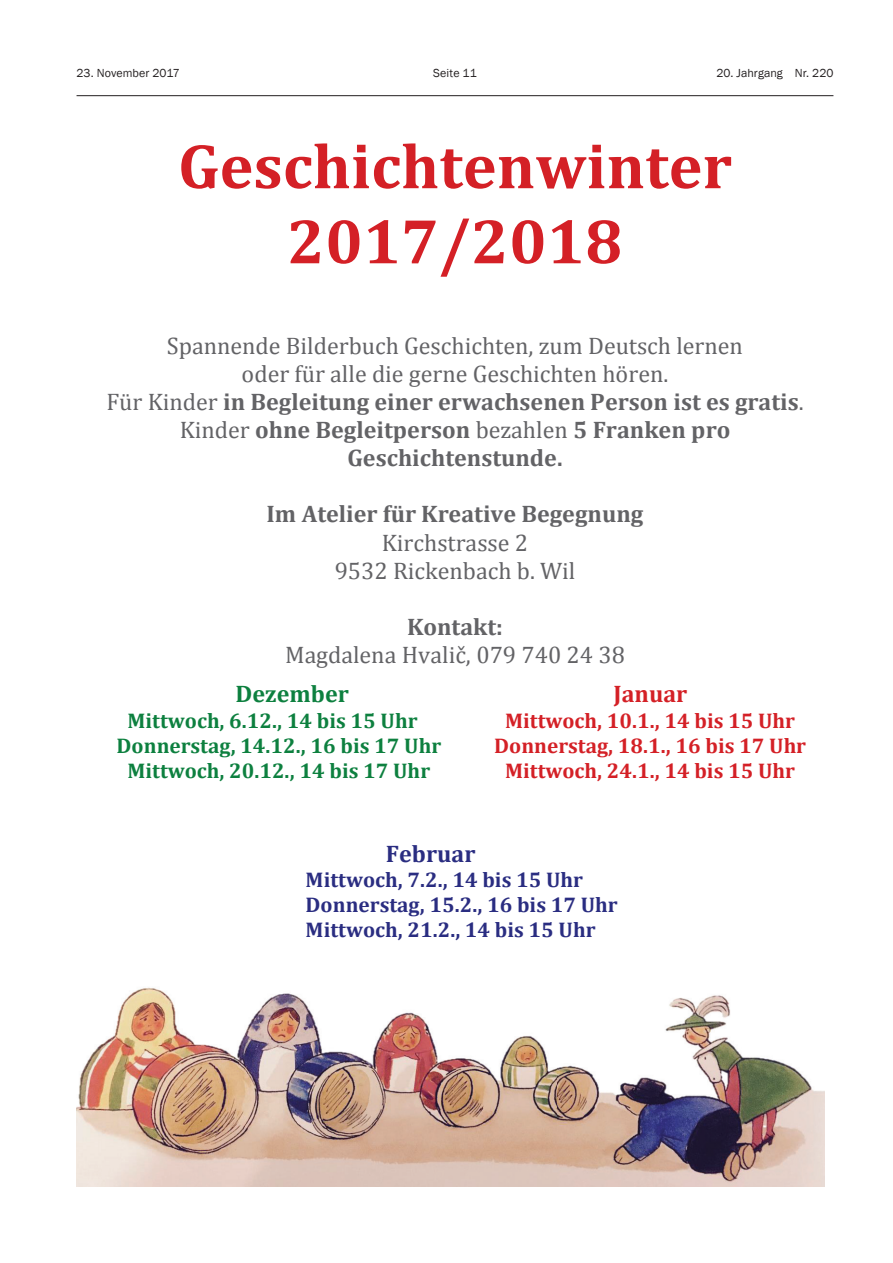
<style>
.page{position:relative;width:893px;height:1263px;background:#fff}
.page>*{position:absolute;margin:0;border:0;box-sizing:border-box;transform-origin:0 0}
.t1{font:700 64.05px/75px "Cambria";color:#d42026;text-align:center}
.t2{font:24px/28px "Cambria";color:#636366;text-align:center}
.t3{font:700 24px "Cambria";color:#636366}
.t4{font:700 24px "Cambria";color:#0d803f}
.t5{font:700 24px "Cambria";color:#2a2d81}
.t6{font:700 24px "Cambria";color:#d42026}
.t7{font:700 21.3px "Cambria";color:#0d803f}
.t8{font:700 21.3px "Cambria";color:#d42026}
.t9{font:700 21.3px/25px "Cambria";color:#2a2d81}
.t10{font:12px "Franklin Gothic";letter-spacing:.005em;color:#231f20}
.s1{font-weight:700}
</style>
<div class="page">
<hr style="left:77px;top:95px;width:756px;height:1px;background:#231f20">
<img style="left:77px;top:987px;width:748px;height:199px">
<p class="t10" style="left:77px;top:66px;width:105px">23. November 2017</p>
<p class="t10" style="left:433px;top:66px;width:45px">Seite 11</p>
<p class="t10" style="left:716px;top:66px;width:119px">20. Jahrgang Nr. 220</p>
<h1 class="t1" style="left:178px;top:127px;width:555px">Geschichtenwinter<br>2017/2018</h1>
<p class="t2" style="left:106px;top:331px;width:699px">Spannende Bilderbuch Geschichten, zum Deutsch lernen<br>oder für alle die gerne Geschichten hören.<br>Für Kinder <span class="s1">in Begleitung einer erwachsenen Person ist es gratis</span>.<br>Kinder <span class="s1">ohne Begleitperson</span> bezahlen <span class="s1">5 Franken pro Geschichtenstunde.</span></p>
<p class="t3" style="left:267px;top:497px;width:378px">Im Atelier für Kreative Begegnung</p>
<p class="t2" style="left:335px;top:528px;width:242px">Kirchstrasse 2<br>9532 Rickenbach b. Wil</p>
<p class="t3" style="left:407px;top:610px;width:97px">Kontakt:</p>
<p class="t2" style="left:285px;top:641px;width:341px">Magdalena Hvalič, 079 740 24 38</p>
<p class="t4" style="left:235px;top:677px;width:115px">Dezember</p>
<p class="t6" style="left:613px;top:677px;width:75px">Januar</p>
<p class="t7" style="left:127px;top:706px;width:291px">Mittwoch, 6.12., 14 bis 15 Uhr</p>
<p class="t8" style="left:505px;top:706px;width:291px">Mittwoch, 10.1., 14 bis 15 Uhr</p>
<p class="t7" style="left:117px;top:731px;width:326px">Donnerstag, 14.12., 16 bis 17 Uhr</p>
<p class="t8" style="left:494px;top:731px;width:313px">Donnerstag, 18.1., 16 bis 17 Uhr</p>
<p class="t7" style="left:127px;top:756px;width:304px">Mittwoch, 20.12., 14 bis 17 Uhr</p>
<p class="t8" style="left:505px;top:756px;width:291px">Mittwoch, 24.1., 14 bis 15 Uhr</p>
<p class="t5" style="left:386px;top:837px;width:91px">Februar</p>
<p class="t9" style="left:306px;top:867px;width:314px">Mittwoch, 7.2., 14 bis 15 Uhr<br>Donnerstag, 15.2., 16 bis 17 Uhr<br>Mittwoch, 21.2., 14 bis 15 Uhr</p>
</div>
